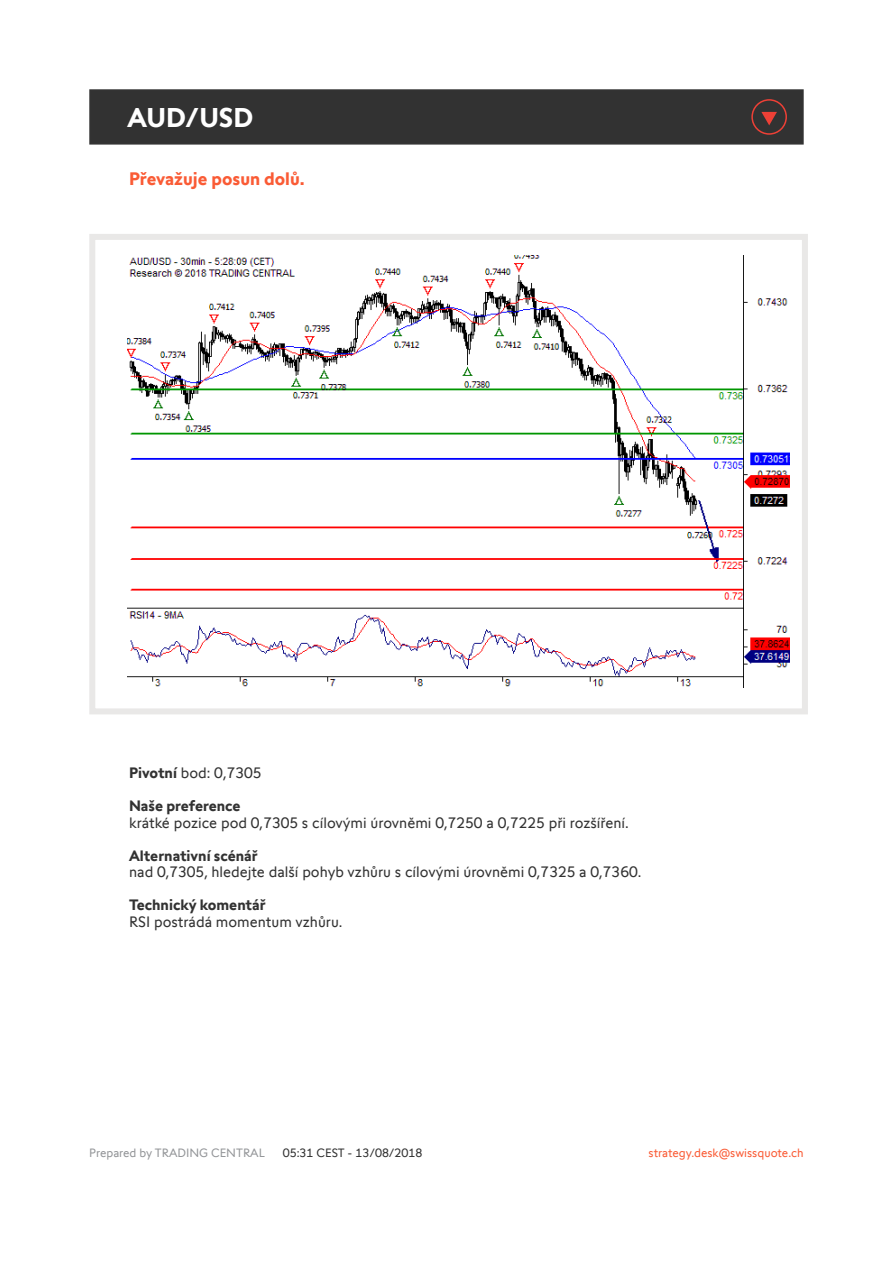
<style>
.page{position:relative;width:893px;height:1263px;background:#fff}
.page>*{position:absolute;margin:0;border:0;box-sizing:border-box;transform-origin:0 0}
.t1{font:700 27px "Swissquote CT";color:#fff}
.t2{font:700 18px "Swissquote CT";color:#fa5b35}
.t3{font:15px "Swissquote CT";color:#323232}
.t4{font:700 15px "Swissquote CT";color:#323232}
.t5{font:12px "Swissquote CT";color:#fa5b35}
.t6{font:12px "Swissquote CT";color:#939598}
.t7{font:12px "Swissquote CT";color:#323232}
.s1{font-weight:700}
</style>
<div class="page">
<div style="left:89px;top:234px;width:719px;height:480px;border:6px solid #e9e8e7"></div>
<div style="left:89px;top:89px;width:715px;height:56px;background:#323232;border:2px solid #323232"></div>
<img style="left:128px;top:255px;width:661px;height:432px">
<svg style="left:751px;top:99px;width:36px;height:36px"></svg>
<h1 class="t1" style="left:128px;top:101px;width:127px">AUD/USD</h1>
<p class="t2" style="left:129px;top:168px;width:177px">Převažuje posun dolů.</p>
<p class="t3" style="left:129px;top:764px;width:134px"><span class="s1">Pivotní</span> bod: 0,7305</p>
<p class="t4" style="left:129px;top:797px;width:113px">Naše preference</p>
<p class="t3" style="left:129px;top:814px;width:501px">krátké pozice pod 0,7305 s cílovými úrovněmi 0,7250 a 0,7225 při rozšíření.</p>
<p class="t4" style="left:129px;top:846px;width:130px">Alternativní scénář</p>
<p class="t3" style="left:129px;top:863px;width:514px">nad 0,7305, hledejte další pohyb vzhůru s cílovými úrovněmi 0,7325 a 0,7360.</p>
<p class="t4" style="left:129px;top:896px;width:138px">Technický komentář</p>
<p class="t3" style="left:129px;top:913px;width:215px">RSI postrádá momentum vzhůru.</p>
<p class="t6" style="left:89px;top:1145px;width:177px">Prepared by TRADING CENTRAL</p>
<p class="t7" style="left:283px;top:1145px;width:141px">05:31 CEST - 13/08/2018</p>
<p class="t5" style="left:649px;top:1145px;width:157px">strategy.desk@swissquote.ch</p>
</div>
